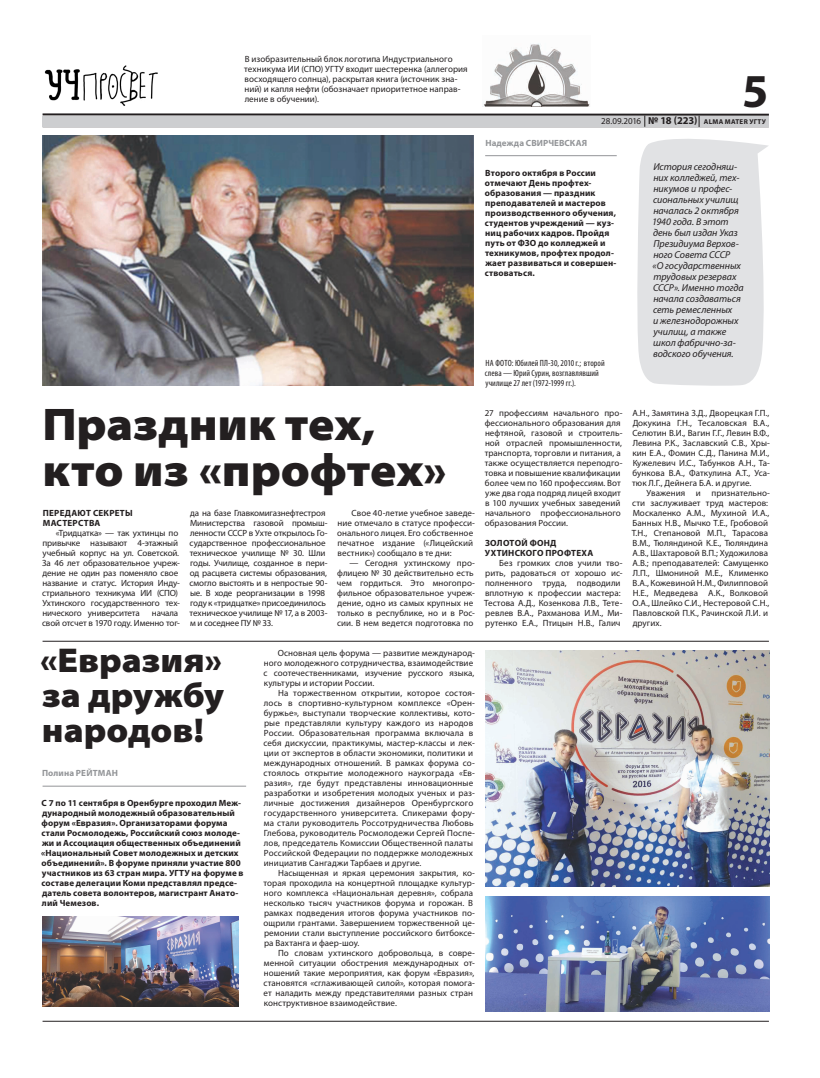
<style>
.page{position:relative;width:820px;height:1078px;background:#fff}
.page>*{position:absolute;margin:0;border:0;box-sizing:border-box;transform-origin:0 0}
.t1{font:700 47.4px "Myriad Pro";color:#231f20}
.t2{font:900 semi-expanded 46px/46px "Myriad Pro";letter-spacing:-.005em;color:#231f20}
.t3{font:900 semi-expanded 34.5px/34.5px "Myriad Pro";color:#231f20;text-align:justify}
.t4{font:italic 10px/11px "Myriad Pro";letter-spacing:-.005em;color:#231f20}
.t5{font:9px/10px "Myriad Pro";letter-spacing:.005em;color:#231f20}
.t6{font:700 9px/10px "Myriad Pro";letter-spacing:.01em;color:#231f20}
.t7{font:9px/10px "Myriad Pro";letter-spacing:-.015em;color:#231f20}
.t8{font:condensed 9px/10px "Myriad Pro";letter-spacing:.01em;color:#231f20}
.t9{font:9px/10px "Myriad Pro";letter-spacing:-.02em;color:#231f20;text-align:right}
.t10{font:700 9px "Myriad Pro";letter-spacing:.01em;color:#939598}
.t11{font:700 7px "Myriad Pro";letter-spacing:.04em;color:#231f20}
.s1{font-weight:400;font-size:9px}
.s2{font-size:10.5px}
</style>
<div class="page">
<hr style="left:43px;top:113px;width:725px;height:3px;background:#231f20">
<div style="left:43px;top:116px;width:725px;height:11px;background:#cdced0"></div>
<hr style="left:43px;top:1020px;width:725px;height:1px;background:#231f20">
<img style="left:44px;top:65px;width:114px;height:41px">
<hr style="left:43px;top:641px;width:725px;height:1px;background:#231f20">
<img style="left:43px;top:135px;width:430px;height:250px">
<img style="left:483px;top:43px;width:107px;height:63px">
<svg style="left:635px;top:115px;width:133px;height:271px"></svg>
<img style="left:485px;top:650px;width:283px;height:235px">
<img style="left:485px;top:896px;width:283px;height:114px">
<img style="left:43px;top:916px;width:195px;height:89px">
<hr style="left:43px;top:785px;width:203px;height:1px;background:#939598">
<hr style="left:485px;top:155px;width:131px;height:1px;background:#939598">
<p class="t5" style="left:244px;top:54px;width:225px">В изобразительный блок логотипа Индустриального техникума ИИ (СПО) УГТУ входит шестеренка (аллегория восходящего солнца), раскрытая книга (источник зна&shy;ний) и капля нефти (обозначает приоритетное направ&shy;ление в обучении).</p>
<h2 class="t2" style="left:42px;top:402px;width:406px">Праздник тех, кто из «профтех»</h2>
<p class="t6" style="left:43px;top:507px;width:91px">ПЕРЕДАЮТ СЕКРЕТЫ<br>МАСТЕРСТВА</p>
<p class="t7" style="left:42px;top:527px;width:139px;text-indent:14px">«Тридцатка» — так ухтинцы по привычке называют 4-этажный учебный корпус на ул. Советской.<br>За 46 лет образовательное учреж&shy;дение не один раз поменяло свое название и статус. История Инду&shy;стриального техникума ИИ (СПО)<br>Ухтинского государственного тех&shy;нического университета</p>
<p class="t9" style="left:42px;top:607px;width:139px">начала<br>свой отсчет в 1970 году. Именно тог-</p>
<p class="t7" style="left:189px;top:507px;width:139px">да на базе Главкомигазнефтестроя<br>Министерства газовой промыш&shy;ленности СССР в Ухте открылось Го&shy;сударственное профессиональное техническое училище № 30. Шли годы. Училище, созданное в пери&shy;од расцвета системы образования, смогло выстоять и в непростые 90- ые. В ходе реорганизации в 1998 году к «тридцатке» присоединилось техническое училище № 17, а в 2003- м и соседнее ПУ № 33.</p>
<p class="t5" style="left:337px;top:507px;width:139px;text-indent:14px">Свое 40-летие учебное заведе&shy;ние отмечало в статусе професси&shy;онального лицея. Его собственное печатное издание («Лицейский вестник») сообщало в те дни:</p>
<p class="t5" style="left:337px;top:557px;width:139px;text-indent:13px">— Сегодня ухтинскому про&shy;флицею № 30 действительно есть чем гордиться. Это многопро&shy;фильное образовательное учреж&shy;дение, одно из самых крупных не только в республике, но и в Рос&shy;сии. В нем ведется подготовка по</p>
<h3 class="t3" style="left:40px;top:643px;width:186px">«Евразия» за дружбу народов!</h3>
<p class="t10" style="left:42px;top:767px;width:78px">Полина РЕЙТМАН</p>
<p class="t6" style="left:41px;top:797px;width:204px">С 7 по 11 сентября в Оренбурге проходил Меж&shy;дународный молодежный образовательный форум «Евразия». Организаторами форума стали Росмолодежь, Российский союз молоде&shy;жи и Ассоциация общественных объединений «Национальный Совет молодежных и детских объединений». В форуме приняли участие 800 участников из 63 стран мира. УГТУ на форуме в составе делегации Коми представлял предсе&shy;датель совета волонтеров, магистрант Анато&shy;лий Чемезов.</p>
<p class="t5" style="left:263px;top:647px;width:213px;text-indent:14px">Основная цель форума — развитие международ&shy;ного молодежного сотрудничества, взаимодействие с соотечественниками, изучение русского языка, культуры и истории России.</p>
<p class="t5" style="left:263px;top:687px;width:213px;text-indent:15px">На торжественном открытии, которое состоя&shy;лось в спортивно-культурном комплексе «Орен&shy;буржье», выступали творческие коллективы, кото&shy;рые представляли культуру каждого из народов России. Образовательная программа включала в себя дискуссии, практикумы, мастер-классы и лек&shy;ции от экспертов в области экономики, политики и международных отношений. В рамках форума со&shy;стоялось открытие молодежного наукограда «Ев&shy;разия», где будут представлены инновационные разработки и изобретения молодых ученых и раз&shy;личные достижения дизайнеров Оренбургского государственного университета. Спикерами фору&shy;ма стали руководитель Россотрудничества Любовь Глебова, руководитель Росмолодежи Сергей Поспе&shy;лов, председатель Комиссии Общественной палаты Российской Федерации по поддержке молодежных инициатив Сангаджи Тарбаев и другие.</p>
<p class="t5" style="left:263px;top:867px;width:213px;text-indent:15px">Насыщенная и яркая церемония закрытия, ко&shy;торая проходила на концертной площадке культур&shy;ного комплекса «Национальная деревня», собрала несколько тысяч участников форума и горожан. В рамках подведения итогов форума участников по&shy;ощрили грантами. Завершением торжественной це&shy;ремонии стали выступление российского битбоксе&shy;ра Вахтанга и фаер-шоу.</p>
<p class="t5" style="left:263px;top:947px;width:213px;text-indent:15px">По словам ухтинского добровольца, в совре&shy;менной ситуации обострения международных от&shy;ношений такие мероприятия, как форум «Евразия», становятся «сглаживающей силой», которая помога&shy;ет наладить между представителями разных стран конструктивное взаимодействие.</p>
<h1 class="t1" style="left:741px;top:60px;width:28px">5</h1>
<p class="t11" style="left:601px;top:117px;width:166px"><span class="s1">28.09.2016</span> <span class="s2">№ 18 (223)</span> ALMA MATER УГТУ</p>
<p class="t10" style="left:485px;top:137px;width:103px">Надежда СВИРЧЕВСКАЯ</p>
<p class="t6" style="left:484px;top:167px;width:133px">Второго октября в России отмечают День профтех&shy;образования — праздник преподавателей и мастеров производственного обучения, студентов учреждений — куз&shy;ниц рабочих кадров. Пройдя путь от ФЗО до колледжей и техникумов, профтех продол&shy;жает развиваться и совершен&shy;ствоваться.</p>
<p class="t8" style="left:484px;top:357px;width:121px">НА ФОТО: Юбилей ПЛ-30, 2010 г.; второй слева — Юрий Сурин, возглавлявший училище 27 лет (1972-1999 гг.).</p>
<p class="t5" style="left:484px;top:407px;width:139px">27 профессиям начального про&shy;фессионального образования для нефтяной, газовой и строитель&shy;ной отраслей промышленности, транспорта, торговли и питания, а также осуществляется переподго&shy;товка и повышение квалификации более чем по 160 профессиям. Вот уже два года подряд лицей входит в 100 лучших учебных заведений начального профессионального образования России.</p>
<p class="t6" style="left:485px;top:537px;width:110px">ЗОЛОТОЙ ФОНД<br>УХТИНСКОГО ПРОФТЕХА</p>
<p class="t5" style="left:484px;top:557px;width:140px;text-indent:15px">Без громких слов учили тво&shy;рить, радоваться от хорошо ис&shy;полненного труда, подводили вплотную к профессии мастера:<br>Тестова А.Д., Козенкова Л.В., Тете&shy;ревлев В.А., Рахманова И.М., Ми&shy;рутенко Е.А., Птицын Н.В., Галич</p>
<p class="t4" style="left:651px;top:161px;width:93px">История сегодняш&shy;них колледжей, тех&shy;никумов и профес&shy;сиональных училищ началась 2 октября<br>1940 года. В этот день был издан Указ<br>Президиума Верхов&shy;ного Совета СССР<br>«О государственных трудовых резервах<br>СССР». Именно тогда начала создаваться сеть ремесленных<br>и железнодорожных училищ, а также школ фабрично-за&shy;водского обучения.</p>
<p class="t5" style="left:632px;top:407px;width:139px;text-align:justify">А.Н., Замятина З.Д., Дворецкая Г.П., Докукина Г.Н., Тесаловская В.А., Селютин В.И., Вагин Г.Г., Левин В.Ф., Левина Р.К., Заславский С.В., Хры&shy;кин Е.А., Фомин С.Д., Панина М.И., Кужелевич И.С., Табунков А.Н., Та&shy;бункова В.А., Фаткулина А.Т., Уса&shy;тюк Л.Г., Дейнега Б.А. и другие.</p>
<p class="t5" style="left:631px;top:487px;width:140px;text-indent:15px">Уважения и признательно&shy;сти заслуживает труд мастеров:<br>Москаленко А.М., Мухиной И.А.,<br>Банных Н.В., Мычко Т.Е., Гробовой<br>Т.Н., Степановой М.П., Тарасова<br>В.М., Тюляндиной К.Е., Тюляндина<br>А.В., Шахтаровой В.П.; Художилова<br>А.В.; преподавателей: Самущенко<br>Л.П., Шмониной М.Е., Клименко<br>В.А., Кожевиной Н.М., Филипповой<br>Н.Е., Медведева А.К., Волковой<br>О.А., Шлейко С.И., Нестеровой С.Н.,<br>Павловской П.К., Рачинской Л.И. и других.</p>
</div>
